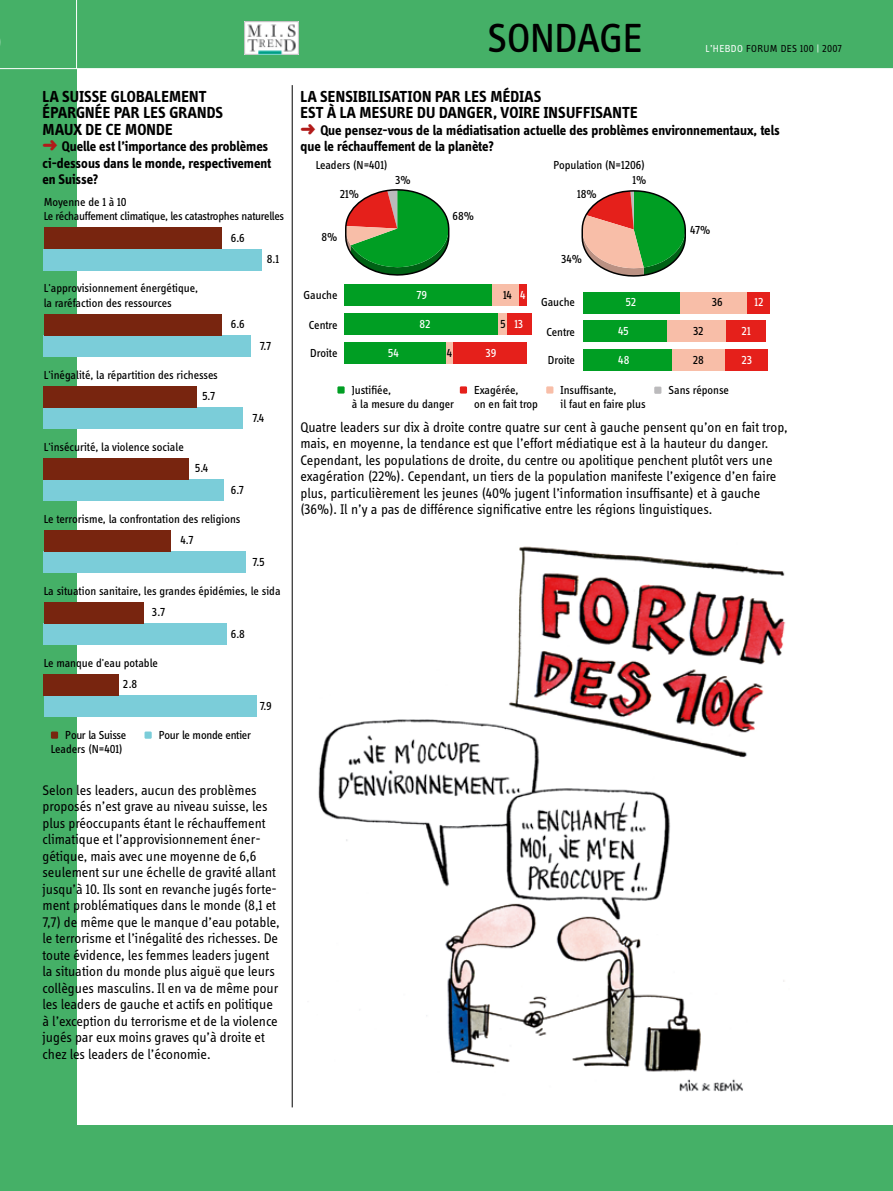
<style>
.page{position:relative;width:893px;height:1191px;background:#fff}
.page>*{position:absolute;margin:0;border:0;box-sizing:border-box;transform-origin:0 0}
.t1{font:42px "Info Disp Book Tf";letter-spacing:-.005em;color:#000}
.t2{font:16.5px "Info Disp Bold Tf";letter-spacing:.015em;color:#000}
.t3{font:14.4px/16.5px "Info Disp";color:#000}
.t4{font:700 14.4px/16.5px "Info Disp";color:#000}
.t5{font:12px/14.4px "Info Disp";letter-spacing:-.005em;color:#000}
.t6{font:12px "Info Disp";letter-spacing:-.03em;color:#000}
.t7{font:12px "Info Disp";letter-spacing:-.01em;color:#fff}
.t8{font:10.5px "Info Disp";letter-spacing:.035em;color:#000}
.s1{color:#b21b1a}
.s2{color:#fff}
</style>
<div class="page">
<div style="left:0;top:0;width:893px;height:69px;background:#45b067"></div>
<div style="left:0;top:1125px;width:893px;height:66px;background:#45b067"></div>
<div style="left:0;top:0;width:77px;height:1191px;background:#45b067"></div>
<hr style="left:76px;top:0;width:1px;height:69px;background:#fff">
<hr style="left:0;top:68px;width:893px;height:1px;background:#fff">
<img style="left:244px;top:22px;width:54px;height:32px">
<div style="left:44px;top:695px;width:213px;height:22px;background:#7bcdd9"></div>
<div style="left:44px;top:674px;width:75px;height:21px;background:#78250f"></div>
<div style="left:44px;top:623px;width:183px;height:22px;background:#7bcdd9"></div>
<div style="left:44px;top:602px;width:99px;height:21px;background:#78250f"></div>
<div style="left:44px;top:551px;width:202px;height:22px;background:#7bcdd9"></div>
<div style="left:44px;top:530px;width:126px;height:21px;background:#78250f"></div>
<div style="left:44px;top:479px;width:180px;height:22px;background:#7bcdd9"></div>
<div style="left:44px;top:458px;width:145px;height:21px;background:#78250f"></div>
<div style="left:44px;top:407px;width:199px;height:22px;background:#7bcdd9"></div>
<div style="left:44px;top:386px;width:153px;height:21px;background:#78250f"></div>
<div style="left:44px;top:335px;width:207px;height:22px;background:#7bcdd9"></div>
<div style="left:44px;top:314px;width:178px;height:21px;background:#78250f"></div>
<div style="left:44px;top:249px;width:218px;height:21px;background:#7bcdd9"></div>
<div style="left:44px;top:227px;width:178px;height:22px;background:#78250f"></div>
<div style="left:51px;top:731px;width:7px;height:7px;background:#78250f"></div>
<div style="left:145px;top:731px;width:7px;height:7px;background:#7bcdd9"></div>
<div style="left:345px;top:342px;width:101px;height:22px;background:#009e23"></div>
<div style="left:446px;top:342px;width:7px;height:22px;background:#f8bea8"></div>
<div style="left:453px;top:342px;width:74px;height:22px;background:#e5201b"></div>
<div style="left:583px;top:350px;width:90px;height:21px;background:#009e23"></div>
<div style="left:673px;top:350px;width:52px;height:21px;background:#f8bea8"></div>
<div style="left:725px;top:350px;width:43px;height:21px;background:#e5201b"></div>
<div style="left:344px;top:313px;width:154px;height:22px;background:#009e23"></div>
<div style="left:498px;top:313px;width:9px;height:22px;background:#f8bea8"></div>
<div style="left:507px;top:313px;width:25px;height:22px;background:#e5201b"></div>
<div style="left:583px;top:320px;width:84px;height:22px;background:#009e23"></div>
<div style="left:667px;top:320px;width:60px;height:22px;background:#f8bea8"></div>
<div style="left:727px;top:320px;width:39px;height:22px;background:#e5201b"></div>
<div style="left:345px;top:284px;width:148px;height:22px;background:#009e23"></div>
<div style="left:493px;top:284px;width:26px;height:22px;background:#f8bea8"></div>
<div style="left:519px;top:284px;width:8px;height:22px;background:#e5201b"></div>
<div style="left:583px;top:292px;width:97px;height:21px;background:#009e23"></div>
<div style="left:680px;top:292px;width:67px;height:21px;background:#f8bea8"></div>
<div style="left:747px;top:292px;width:22px;height:21px;background:#e5201b"></div>
<svg style="left:345px;top:189px;width:105px;height:87px"></svg>
<svg style="left:581px;top:190px;width:105px;height:87px"></svg>
<div style="left:337px;top:386px;width:8px;height:7px;background:#009e23"></div>
<div style="left:546px;top:386px;width:7px;height:7px;background:#f8bea8"></div>
<div style="left:460px;top:386px;width:7px;height:7px;background:#e5201b"></div>
<div style="left:654px;top:386px;width:7px;height:8px;background:#bbbabc"></div>
<img style="left:318px;top:546px;width:468px;height:546px">
<hr style="left:292px;top:85px;width:1px;height:1022px;background:#000">
<p class="t2" style="left:43px;top:87px;width:36px">LA SUISSE</p>
<p class="t2" style="left:111px;top:87px;width:44px">GLOBALEMENT</p>
<p class="t2" style="left:43px;top:103px;width:10px">ÉPAR</p>
<p class="t2" style="left:76px;top:103px;width:19px">GNÉE</p>
<p class="t2" style="left:114px;top:103px;width:10px">PAR</p>
<p class="t2" style="left:143px;top:103px;width:45px">LES GRANDS</p>
<p class="t2" style="left:43px;top:120px;width:11px">MAUX</p>
<p class="t2" style="left:86px;top:120px;width:50px">DECEMONDE</p>
<p class="t4" style="left:43px;top:138px;width:230px"><span class="s1">➜</span> Quelle est l’importance des problèmes ci-dessous dans le monde, respectivement en Suisse?</p>
<p class="t5" style="left:44px;top:194px;width:242px">Moyenne de 1 à 10<br>Le réchauffement climatique, les catastrophes naturelles</p>
<p class="t5" style="left:231px;top:230px;width:15px">6.6</p>
<p class="t5" style="left:44px;top:281px;width:156px">L'approvisionnement énergétique, la raréfaction des ressources</p>
<p class="t5" style="left:231px;top:317px;width:15px">6.6</p>
<p class="t5" style="left:44px;top:367px;width:176px">L'inégalité, la répartition des richesses</p>
<p class="t5" style="left:202px;top:389px;width:15px">5.7</p>
<p class="t5" style="left:44px;top:439px;width:142px">L'insécurité, la violence sociale</p>
<p class="t5" style="left:195px;top:461px;width:15px">5.4</p>
<p class="t5" style="left:231px;top:482px;width:15px">6.7</p>
<p class="t5" style="left:44px;top:511px;width:198px">Le terrorisme, la confrontation des religions</p>
<p class="t5" style="left:181px;top:533px;width:15px">4.7</p>
<p class="t5" style="left:267px;top:252px;width:14px">8.1</p>
<p class="t5" style="left:260px;top:338px;width:13px">7.7</p>
<p class="t5" style="left:253px;top:410px;width:13px">7.4</p>
<p class="t5" style="left:253px;top:554px;width:14px">7.5</p>
<p class="t5" style="left:44px;top:583px;width:238px">La situation sanitaire, les grandes épidémies, le sida</p>
<p class="t5" style="left:152px;top:605px;width:15px">3.7</p>
<p class="t5" style="left:44px;top:655px;width:116px">Le manque d'eau potable</p>
<p class="t5" style="left:123px;top:677px;width:16px">2.8</p>
<p class="t5" style="left:231px;top:626px;width:15px">6.8</p>
<p class="t6" style="left:65px;top:728px;width:62px">Pour la Suisse</p>
<p class="t6" style="left:159px;top:728px;width:93px">Pour le monde entier</p>
<p class="t5" style="left:51px;top:742px;width:73px">Leaders (N=401)</p>
<p class="t5" style="left:260px;top:698px;width:13px">7.9</p>
<p class="t3" style="left:43px;top:782px;width:239px">Selon les leaders, aucun des problèmes proposés n’est grave au niveau suisse, les plus préoccupants étant le réchauffement climatique et l’approvisionnement éner&shy;gétique, mais avec une moyenne de 6,6 seulement sur une échelle de gravité allant jusqu’à 10. Ils sont en revanche jugés forte&shy;ment problématiques dans le monde (8,1 et 7,7) de même que le manque d’eau potable, le terrorisme et l’inégalité des richesses. De toute évidence, les femmes leaders jugent la situation du monde plus aiguë que leurs collègues masculins. Il en va de même pour les leaders de gauche et actifs en politique à l’exception du terrorisme et de la violence jugés par eux moins graves qu’à droite et chez les leaders de l’économie.</p>
<h1 class="t1" style="left:488px;top:16px;width:156px">SONdage</h1>
<p class="t8" style="left:706px;top:43px;width:138px"><span class="s2">L’hebdo</span> forum des 100 <span class="s2">|</span> 2007</p>
<p class="t2" style="left:301px;top:87px;width:28px">LA SENSI</p>
<p class="t2" style="left:358px;top:87px;width:18px">BILISATION</p>
<p class="t2" style="left:435px;top:87px;width:10px">PAR</p>
<p class="t2" style="left:464px;top:87px;width:36px">LES MÉDIAS</p>
<p class="t2" style="left:301px;top:103px;width:69px">EST À LA MESURE</p>
<p class="t2" style="left:417px;top:103px;width:101px">DU DANGER, VOIRE</p>
<p class="t2" style="left:544px;top:103px;width:9px">INSU</p>
<p class="t2" style="left:575px;top:103px;width:24px">FFISANTE</p>
<p class="t4" style="left:300px;top:122px;width:481px"><span class="s1">➜</span> Que pensez-vous de la médiatisation actuelle des problèmes environnementaux, tels que le réchauffement de la planète?</p>
<p class="t5" style="left:316px;top:158px;width:73px">Leaders (N=401)</p>
<p class="t5" style="left:553px;top:158px;width:93px">Population (N=1206)</p>
<p class="t5" style="left:633px;top:172px;width:15px">1%</p>
<p class="t5" style="left:577px;top:187px;width:21px">18%</p>
<p class="t5" style="left:395px;top:172px;width:17px">3%</p>
<p class="t5" style="left:340px;top:187px;width:21px">21%</p>
<p class="t5" style="left:321px;top:230px;width:17px">8%</p>
<p class="t5" style="left:304px;top:288px;width:35px">Gauche</p>
<p class="t5" style="left:309px;top:317px;width:30px">Centre</p>
<p class="t5" style="left:310px;top:345px;width:29px">Droite</p>
<p class="t7" style="left:388px;top:346px;width:13px">54</p>
<p class="t7" style="left:417px;top:288px;width:12px">79</p>
<p class="t7" style="left:420px;top:317px;width:12px">82</p>
<p class="t5" style="left:453px;top:208px;width:23px">68%</p>
<p class="t5" style="left:447px;top:345px;width:7px">4</p>
<p class="t5" style="left:503px;top:288px;width:10px">14</p>
<p class="t5" style="left:500px;top:316px;width:7px">5</p>
<p class="t7" style="left:520px;top:288px;width:7px">4</p>
<p class="t7" style="left:514px;top:317px;width:10px">13</p>
<p class="t7" style="left:486px;top:346px;width:12px">39</p>
<p class="t5" style="left:561px;top:252px;width:23px">34%</p>
<p class="t5" style="left:541px;top:295px;width:35px">Gauche</p>
<p class="t5" style="left:546px;top:324px;width:30px">Centre</p>
<p class="t5" style="left:548px;top:352px;width:29px">Droite</p>
<p class="t7" style="left:625px;top:296px;width:12px">52</p>
<p class="t7" style="left:618px;top:324px;width:12px">45</p>
<p class="t7" style="left:618px;top:353px;width:13px">48</p>
<p class="t5" style="left:690px;top:223px;width:22px">47%</p>
<p class="t5" style="left:693px;top:324px;width:12px">32</p>
<p class="t5" style="left:693px;top:352px;width:12px">28</p>
<p class="t5" style="left:712px;top:295px;width:12px">36</p>
<p class="t5" style="left:352px;top:382px;width:104px">Justifiée,<br>à la mesure du danger</p>
<p class="t5" style="left:474px;top:382px;width:46px">Exagérée,</p>
<p class="t5" style="left:669px;top:382px;width:62px">Sans réponse</p>
<p class="t5" style="left:474px;top:397px;width:65px">on en fait trop</p>
<p class="t5" style="left:561px;top:382px;width:86px">Insuffisante,<br>il faut en faire plus</p>
<p class="t7" style="left:754px;top:296px;width:10px">12</p>
<p class="t7" style="left:742px;top:324px;width:10px">21</p>
<p class="t7" style="left:742px;top:353px;width:12px">23</p>
<p class="t3" style="left:300px;top:419px;width:489px">Quatre leaders sur dix à droite contre quatre sur cent à gauche pensent qu’on en fait trop, mais, en moyenne, la tendance est que l’effort médiatique est à la hauteur du danger.<br>Cependant, les populations de droite, du centre ou apolitique penchent plutôt vers une exagération (22%). Cependant, un tiers de la population manifeste l’exigence d’en faire plus, particulièrement les jeunes (40% jugent l’information insuffisante) et à gauche (36%). Il n’y a pas de différence significative entre les régions linguistiques.</p>
</div>
